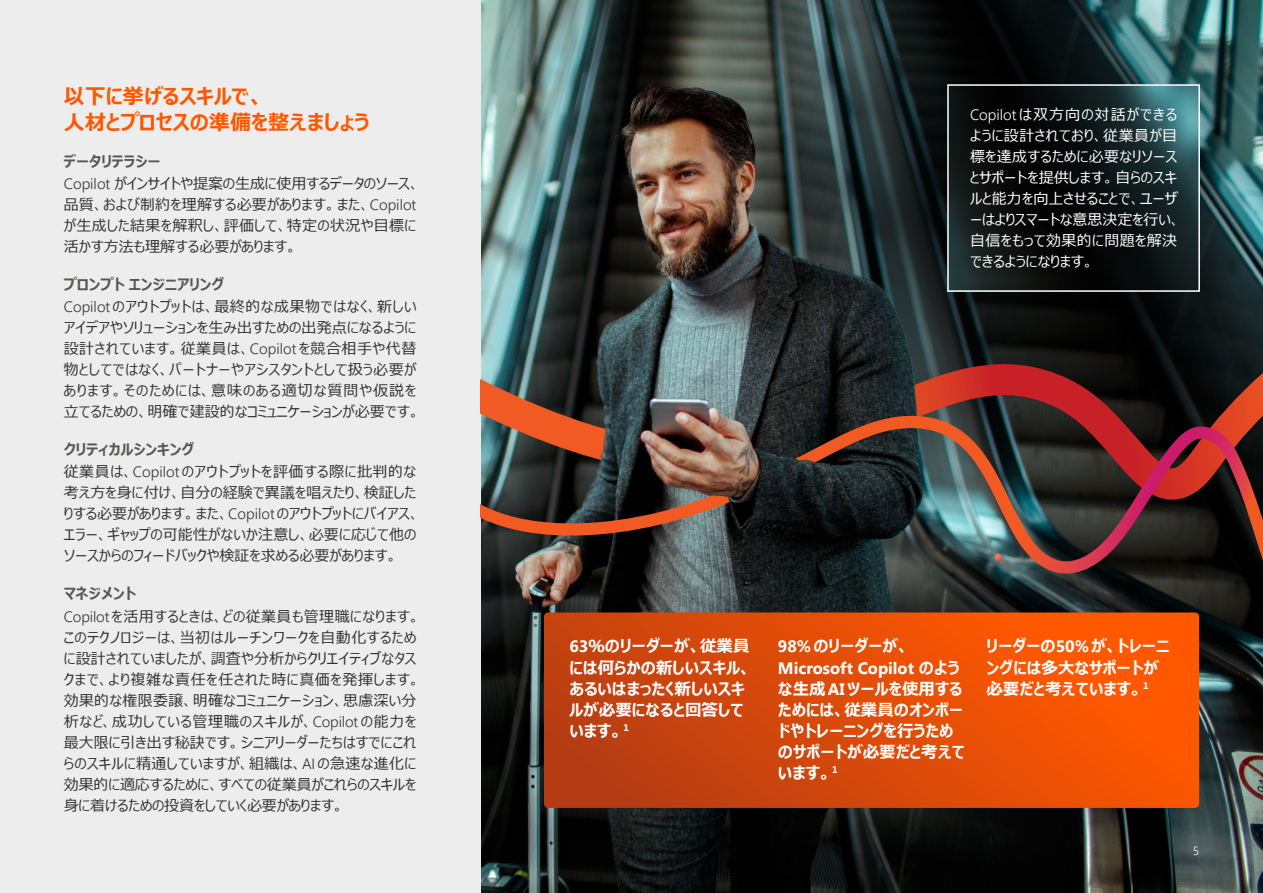
<style>
.page{position:relative;width:1263px;height:893px;background:#fff}
.page>*{position:absolute;margin:0;border:0;box-sizing:border-box;transform-origin:0 0}
.t1{font:700 21px/25.2px "Meiryo UI";color:#ff5800}
.t2{font:700 16.5px/21px "Meiryo UI";color:#fff}
.t3{font:700 16.5px "Segoe UI";color:#fff}
.t4{font:15px/21.1px "Meiryo UI";letter-spacing:.01em;color:#333}
.t5{font:15px/21.1px "Meiryo UI";letter-spacing:.03em;color:#333}
.t6{font:15px/21px "Meiryo UI";letter-spacing:.015em;color:#fff}
.t7{font:300 12px "Segoe UI";color:#fff}
.s1{font-weight:700;color:#575756}
.s2{font-family:"Segoe UI";font-weight:300}
.s3{font-family:"Segoe UI"}
.s4{font-family:"Meiryo UI"}
</style>
<div class="page">
<img style="left:480px;top:0;width:783px;height:893px">
<svg style="left:932px;top:0;width:331px;height:364px;background:#1b2f30"></svg>
<div style="left:0;top:1px;width:480px;height:892px;background:#ededed"></div>
<svg style="left:480px;top:364px;width:783px;height:51px;background:#5e241e"></svg>
<img style="left:507px;top:0;width:425px;height:893px">
<img style="left:480px;top:415px;width:783px;height:159px">
<svg style="left:544px;top:612px;width:655px;height:196px;background:#de4b08"></svg>
<img style="left:507px;top:336px;width:322px;height:276px">
<img style="left:950px;top:87px;width:247px;height:202px">
<div style="left:947px;top:84px;width:253px;height:208px;border:2px solid #fff"></div>
<h1 class="t1" style="left:64px;top:85px;width:307px">以下に挙げるスキルで、<br>人材とプロセスの準備を整えましょう</h1>
<p class="t4" style="left:64px;top:151px;width:357px"><span class="s1">データリテラシー<br></span><span class="s2">Copilot</span> がインサイトや提案の生成に使用するデータのソース、品質、および制約を理解する必要があります。また、<span class="s2">Copilot</span>が生成した結果を解釈し、評価して、特定の状況や目標に活かす方法も理解する必要があります。</p>
<p class="t5" style="left:64px;top:275px;width:357px"><span class="s1">プロンプトエンジニアリング<br></span><span class="s2">Copilot</span> のアウトプットは、最終的な成果物ではなく、新しいアイデアやソリューションを生み出すための出発点になるように設計されています。従業員は、<span class="s2">Copilot</span> を競合相手や代替物としてではなく、パートナーやアシスタントとして扱う必要があります。そのためには、意味のある適切な質問や仮説を立てるための、明確で建設的なコミュニケーションが必要です。</p>
<p class="t4" style="left:64px;top:440px;width:357px"><span class="s1">クリティカルシンキング<br></span>従業員は、<span class="s2">Copilot</span> のアウトプットを評価する際に批判的な考え方を身に付け、自分の経験で異議を唱えたり、検証したりする必要があります。また、<span class="s2">Copilot</span>のアウトプットにバイアス、エラー、ギャップの可能性がないか注意し、必要に応じて他のソースからのフィードバックや検証を求める必要があります。</p>
<p class="t4" style="left:64px;top:584px;width:357px"><span class="s1">マネジメント<br></span><span class="s2">Copilot</span>を活用するときは、どの従業員も管理職になります。このテクノロジーは、当初はルーチンワークを自動化するために設計されていましたが、調査や分析からクリエイティブなタスクまで、より複雑な責任を任された時に真価を発揮します。効果的な権限委譲、明確なコミュニケーション、思慮深い分析など、成功している管理職のスキルが、<span class="s2">Copilot</span> の能力を最大限に引き出す秘訣です。シニアリーダーたちはすでにこれらのスキルに精通していますが、組織は、<span class="s2">AI</span> の急速な進化に効果的に適応するために、すべての従業員がこれらのスキルを身に着けるための投資をしていく必要があります。</p>
<p class="t6" style="left:970px;top:105px;width:212px"><span class="s2">Copilot</span>は双方向の対話ができるように設計されており、従業員が目標を達成するために必要なリソースとサポートを提供します。自らのスキルと能力を向上させることで、ユーザーはよりスマートな意思決定を行い、自信をもって効果的に問題を解決できるようになります。</p>
<p class="t2" style="left:569px;top:637px;width:183px"><span class="s3">63</span>％のリーダーが、従業員には何らかの新しいスキル、あるいはまったく新しいスキルが必要になると回答しています。<sup>1</sup></p>
<p class="t2" style="left:778px;top:637px;width:133px"><span class="s3">98%</span>のリーダーが、</p>
<p class="t3" style="left:778px;top:656px;width:183px">Microsoft Copilot <span class="s4">のよう</span></p>
<p class="t2" style="left:778px;top:679px;width:189px">な生成<span class="s3">AI</span>ツールを使用するためには、従業員のオンボードやトレーニングを行うためのサポートが必要だと考えています。<sup>1</sup></p>
<p class="t2" style="left:986px;top:637px;width:184px">リーダーの<span class="s3">50%</span>が、トレーニングには多大なサポートが必要だと考えています。<sup>1</sup></p>
<p class="t7" style="left:1193px;top:839px;width:8px">5</p>
</div>
